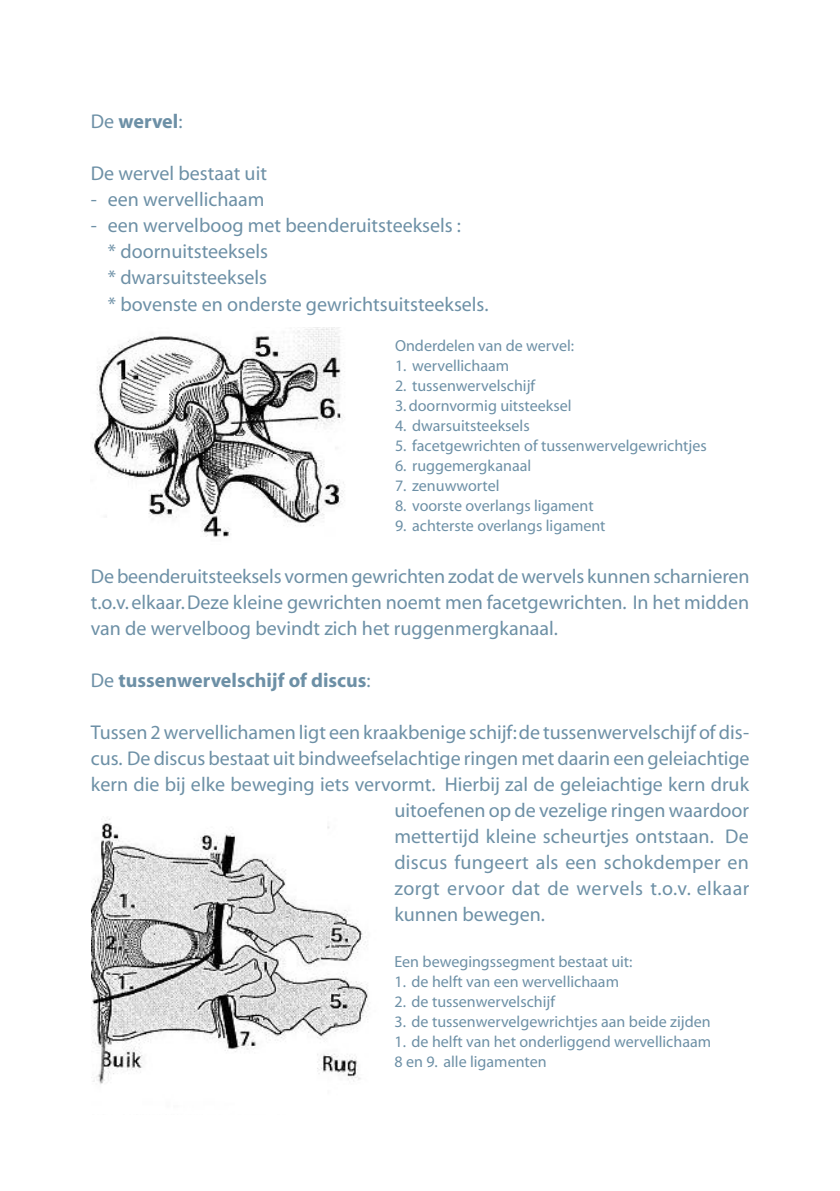
<style>
.page{position:relative;width:840px;height:1191px;background:#fff}
.page>*{position:absolute;margin:0;border:0;box-sizing:border-box;transform-origin:0 0}
.t1{font:20px/26px "Myriad";color:#6d90a6}
.t2{font:700 20px "Myriad";color:#6d90a6}
.t3{font:20px "Myriad";letter-spacing:.025em;color:#6d90a6}
.t4{font:16px/20px "Myriad";color:#6d90a6}
.s1{font-weight:400}
</style>
<div class="page">
<img style="left:92px;top:328px;width:253px;height:209px">
<img style="left:91px;top:819px;width:279px;height:266px">
<p class="t2" style="left:91px;top:111px;width:93px"><span class="s1">De</span> wervel<span class="s1">:</span></p>
<p class="t1" style="left:91px;top:162px;width:177px">De wervel bestaat uit</p>
<p class="t1" style="left:91px;top:188px;width:175px">- een wervellichaam</p>
<p class="t1" style="left:108px;top:214px;width:382px;text-indent:-17px">- een wervelboog met beenderuitsteeksels :<br>* doornuitsteeksels<br>* dwarsuitsteeksels<br>* bovenste en onderste gewrichtsuitsteeksels.</p>
<p class="t4" style="left:395px;top:336px;width:180px">Onderdelen van de wervel:</p>
<p class="t4" style="left:395px;top:356px;width:115px">1. wervellichaam</p>
<p class="t4" style="left:395px;top:376px;width:142px">2. tussenwervelschijf</p>
<p class="t4" style="left:395px;top:396px;width:178px">3. doornvormig uitsteeksel</p>
<p class="t4" style="left:395px;top:416px;width:136px">4. dwarsuitsteeksels</p>
<p class="t4" style="left:395px;top:436px;width:313px">5. facetgewrichten of tussenwervelgewrichtjes</p>
<p class="t4" style="left:395px;top:456px;width:137px">6. ruggemergkanaal</p>
<p class="t4" style="left:395px;top:476px;width:106px">7. zenuwwortel</p>
<p class="t4" style="left:395px;top:496px;width:200px">8. voorste overlangs ligament</p>
<p class="t4" style="left:395px;top:516px;width:212px">9. achterste overlangs ligament</p>
<p class="t1" style="left:91px;top:564px;width:660px;text-align:justify">De beenderuitsteeksels vormen gewrichten zodat de wervels kunnen scharnieren t.o.v. elkaar. Deze kleine gewrichten noemt men facetgewrichten. In het midden van de wervelboog bevindt zich het ruggenmergkanaal.</p>
<p class="t2" style="left:91px;top:669px;width:281px"><span class="s1">De</span> tussenwervelschijf of discus<span class="s1">:</span></p>
<p class="t1" style="left:91px;top:720px;width:659px">Tussen 2 wervellichamen ligt een kraakbenige schijf: de tussenwervelschijf of dis-</p>
<p class="t1" style="left:91px;top:746px;width:660px">cus. De discus bestaat uit bindweefselachtige ringen met daarin een geleiachtige</p>
<p class="t1" style="left:91px;top:772px;width:659px">kern die bij elke beweging iets vervormt. Hierbij zal de geleiachtige kern druk</p>
<p class="t1" style="left:394px;top:798px;width:356px">uitoefenen op de vezelige ringen waardoor</p>
<p class="t1" style="left:394px;top:824px;width:355px">mettertijd kleine scheurtjes ontstaan. De</p>
<p class="t1" style="left:394px;top:850px;width:356px">discus fungeert als een schokdemper en</p>
<p class="t3" style="left:394px;top:878px;width:356px">zorgt ervoor dat de wervels t.o.v. elkaar</p>
<p class="t1" style="left:394px;top:902px;width:152px">kunnen bewegen.</p>
<p class="t4" style="left:394px;top:952px;width:239px">Een bewegingssegment bestaat uit:</p>
<p class="t4" style="left:394px;top:972px;width:226px">1. de helft van een wervellichaam</p>
<p class="t4" style="left:394px;top:992px;width:162px">2. de tussenwervelschijf</p>
<p class="t4" style="left:394px;top:1012px;width:317px">3. de tussenwervelgewrichtjes aan beide zijden</p>
<p class="t4" style="left:394px;top:1032px;width:318px">1. de helft van het onderliggend wervellichaam<br>8 en 9. alle ligamenten</p>
</div>
